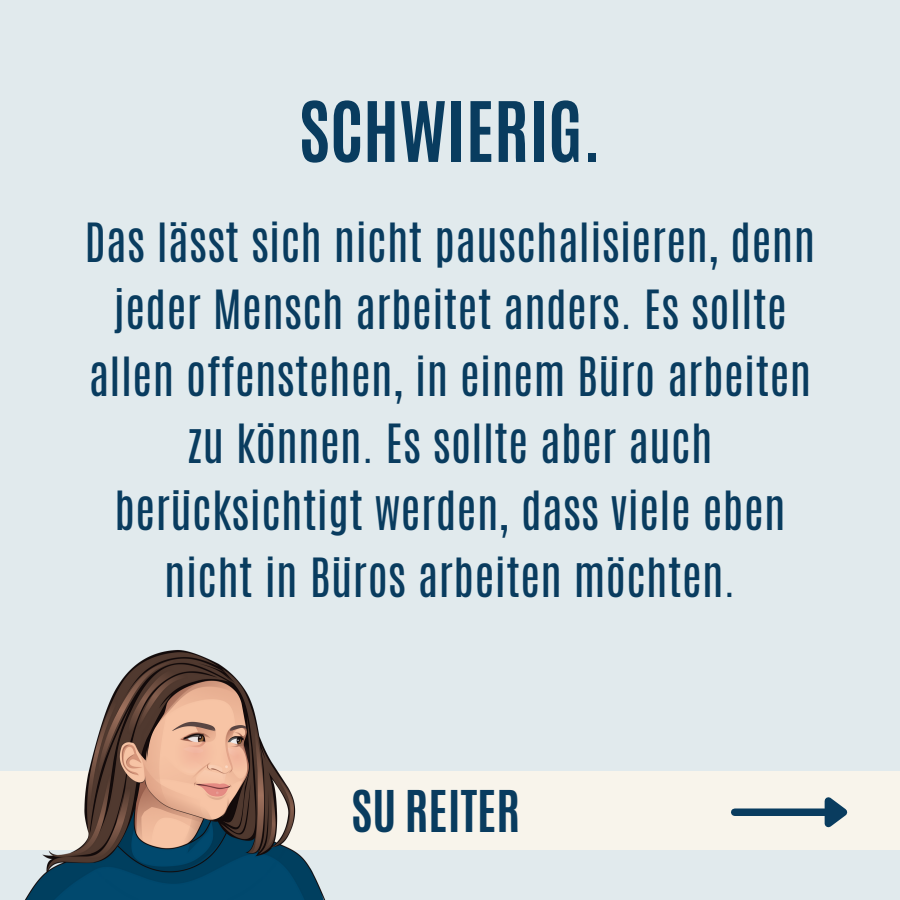
<style>
.page{position:relative;width:900px;height:900px;background:#e1eaed}
.page>*{position:absolute;margin:0;border:0;box-sizing:border-box;transform-origin:0 0}
.t1{font:700 70.8px "Antonio";color:#093c5f}
.t2{font:700 48.1px "Antonio";color:#093c5f}
.t3{font:45.1px/67px "Antonio";letter-spacing:.01em;color:#093c5f;text-align:center}
</style>
<div class="page">
<div style="left:0;top:771px;width:900px;height:78px;background:#f8f4eb"></div>
<div style="left:735px;top:808px;width:90px;height:8px;background:#093c5f"></div>
<svg style="left:818px;top:797px;width:30px;height:31px"></svg>
<img style="left:14px;top:650px;width:323px;height:250px">
<p class="t1" style="left:299px;top:81px;width:304px">SCHWIERIG.</p>
<p class="t3" style="left:85px;top:209px;width:732px">Das lässt sich nicht pauschalisieren, denn jeder Mensch arbeitet anders. Es sollte allen offenstehen, in einem Büro arbeiten zu können. Es sollte aber auch berücksichtigt werden, dass viele eben nicht in Büros arbeiten möchten.</p>
<p class="t2" style="left:351px;top:777px;width:170px">SU REITER</p>
</div>
